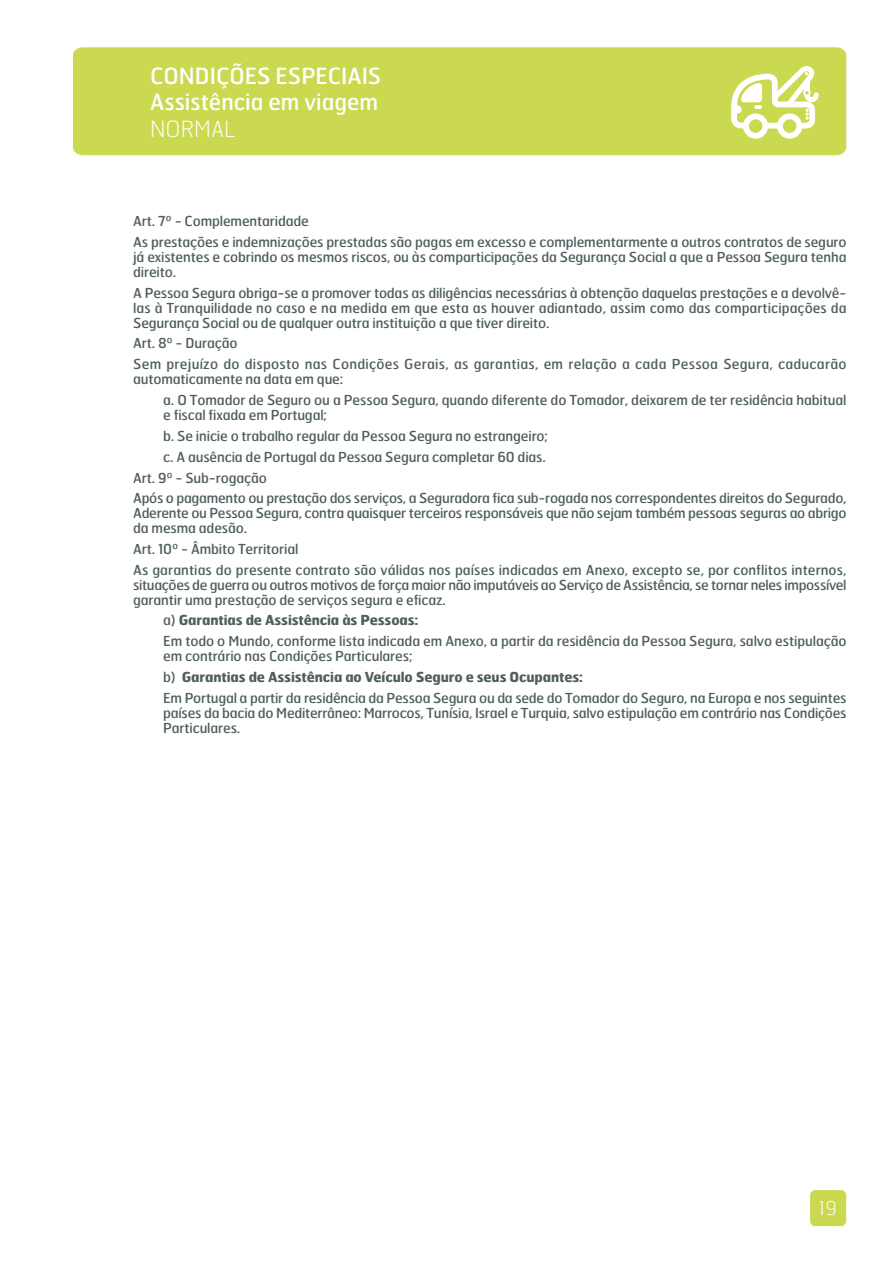
<style>
.page{position:relative;width:893px;height:1263px;background:#fff}
.page>*{position:absolute;margin:0;border:0;box-sizing:border-box;transform-origin:0 0}
.t1{font:22.35px/26.5px "Hermes";color:#fff}
.t2{font:100 22.35px "Hermes";color:#fff}
.t3{font:100 19.05px "Hermes";color:#fff}
.t4{font:13.8px/20.9px "Hermes";letter-spacing:-.01em;color:#505e5f}
.t5{font:13.8px/20.9px "Hermes";letter-spacing:.02em;color:#505e5f}
.s1{font-weight:700}
</style>
<div class="page">
<div style="left:73px;top:47px;width:773px;height:108px;background:#cad950"></div>
<div style="left:810px;top:1190px;width:36px;height:36px;background:#cad950;border-radius:5px"></div>
<svg style="left:743px;top:113px;width:25px;height:26px"></svg>
<svg style="left:777px;top:113px;width:25px;height:26px"></svg>
<svg style="left:728px;top:63px;width:93px;height:68px"></svg>
<h1 class="t1" style="left:150px;top:64px;width:233px">CONDIÇÕES ESPECIAIS<br>Assistência em viagem</h1>
<h1 class="t2" style="left:150px;top:120px;width:86px">NORMAL</h1>
<p class="t4" style="left:133px;top:212px;width:715px">Art. 7º - Complementaridade<br>As prestações e indemnizações prestadas são pagas em excesso e complementarmente a outros contratos de seguro</p>
<p class="t4" style="left:133px;top:251px;width:715px;line-height:14.9px">já existentes e cobrindo os mesmos riscos, ou às comparticipações da Segurança Social a que a Pessoa Segura tenha direito.</p>
<p class="t4" style="left:133px;top:286px;width:715px;line-height:14.9px;text-align:justify">A Pessoa Segura obriga-se a promover todas as diligências necessárias à obtenção daquelas prestações e a devolvê&shy;las à Tranquilidade no caso e na medida em que esta as houver adiantado, assim como das comparticipações da Segurança Social ou de qualquer outra instituição a que tiver direito.</p>
<p class="t5" style="left:133px;top:334px;width:715px">Art. 8º - Duração<br>Sem prejuízo do disposto nas Condições Gerais, as garantias, em relação a cada Pessoa Segura, caducarão</p>
<p class="t4" style="left:163px;top:370px;width:685px;text-indent:-30px">automaticamente na data em que:<br>a. O Tomador de Seguro ou a Pessoa Segura, quando diferente do Tomador, deixarem de ter residência habitual</p>
<p class="t4" style="left:163px;top:405px;width:165px">e fiscal fixada em Portugal;</p>
<p class="t4" style="left:163px;top:426px;width:386px">b. Se inicie o trabalho regular da Pessoa Segura no estrangeiro;</p>
<p class="t4" style="left:163px;top:447px;width:384px">c. A ausência de Portugal da Pessoa Segura completar 60 dias.</p>
<p class="t4" style="left:133px;top:468px;width:135px">Art. 9º - Sub-rogação</p>
<p class="t4" style="left:133px;top:489px;width:715px">Após o pagamento ou prestação dos serviços, a Seguradora fica sub-rogada nos correspondentes direitos do Segurado,</p>
<p class="t4" style="left:133px;top:507px;width:715px;line-height:14.9px">Aderente ou Pessoa Segura, contra quaisquer terceiros responsáveis que não sejam também pessoas seguras ao abrigo da mesma adesão.</p>
<p class="t4" style="left:133px;top:539px;width:715px">Art. 10º - Âmbito Territorial<br>As garantias do presente contrato são válidas nos países indicadas em Anexo, excepto se, por conflitos internos,</p>
<p class="t4" style="left:133px;top:578px;width:715px;line-height:14.9px">situações de guerra ou outros motivos de força maior não imputáveis ao Serviço de Assistência, se tornar neles impossível garantir uma prestação de serviços segura e eficaz.</p>
<p class="t4" style="left:163px;top:611px;width:685px">a) <span class="s1">Garantias de Assistência às Pessoas:<br></span>Em todo o Mundo, conforme lista indicada em Anexo, a partir da residência da Pessoa Segura, salvo estipulação</p>
<p class="t4" style="left:163px;top:647px;width:685px">em contrário nas Condições Particulares;<br>b) <span class="s1">Garantias de Assistência ao Veículo Seguro e seus Ocupantes:<br></span>Em Portugal a partir da residência da Pessoa Segura ou da sede do Tomador do Seguro, na Europa e nos seguintes</p>
<p class="t4" style="left:163px;top:706px;width:685px;line-height:14.9px">países da bacia do Mediterrâneo: Marrocos, Tunísia, Israel e Turquia, salvo estipulação em contrário nas Condições<br>Particulares.</p>
<h2 class="t3" style="left:819px;top:1200px;width:20px">19</h2>
</div>
